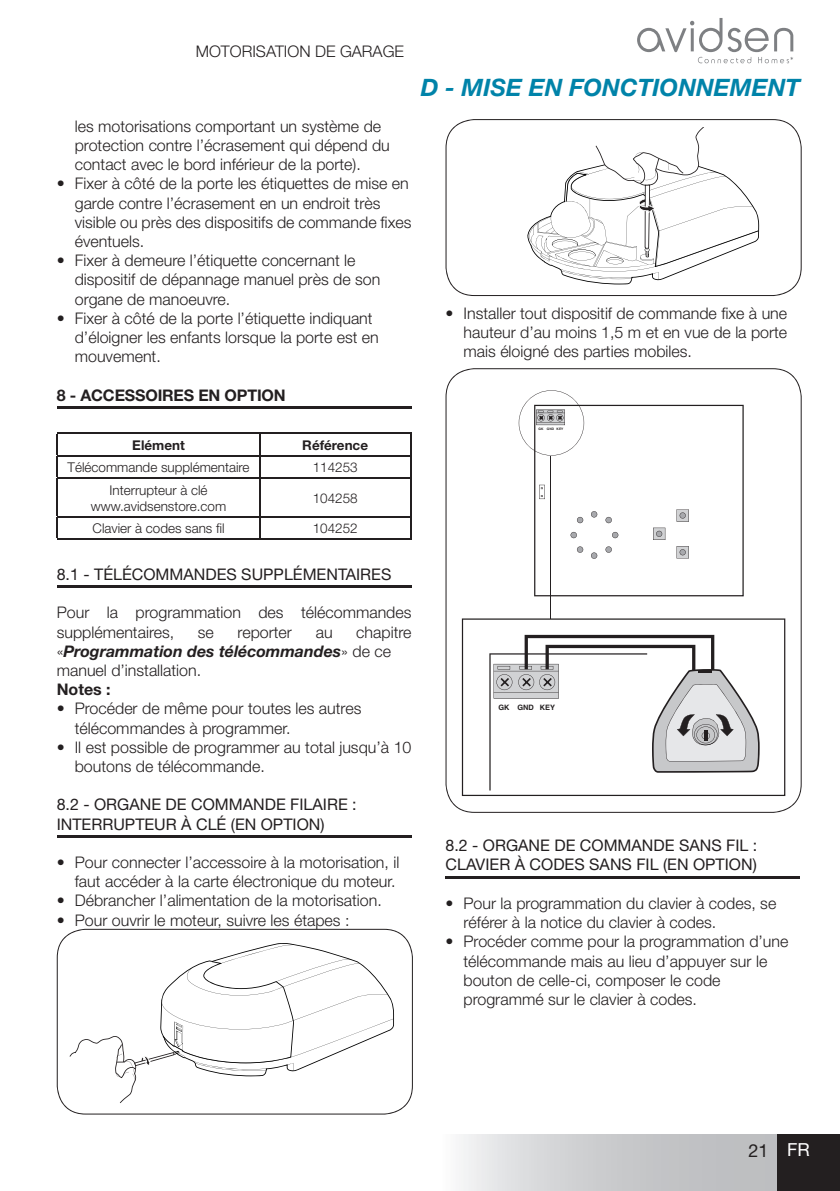
<style>
.page{position:relative;width:840px;height:1191px;background:#fff}
.page>*{position:absolute;margin:0;border:0;box-sizing:border-box;transform-origin:0 0}
.t1{font:italic 700 24px "Helvetica Neue";color:#0083a9}
.t2{font:18px "Helvetica Neue";color:#231f20}
.t3{font:300 16px/19.2px "Helvetica Neue";color:#231f20}
.t4{font:16px/19.2px "Helvetica Neue";color:#231f20}
.t5{font:700 16px "Helvetica Neue";letter-spacing:-.01em;color:#231f20}
.t6{font:300 13.4px/16.2px "Helvetica Neue";color:#231f20;text-align:center}
.t7{font:700 13.4px "Helvetica Neue";color:#231f20}
.t8{font:700 7.4px "Helvetica";color:#231f20}
.t9{font:700 3.2px "Helvetica";color:#231f20}
.s1{font-weight:700;font-style:italic}
.s2{font-weight:700}
.s3{color:#fff}
</style>
<div class="page">
<div style="left:431px;top:1134px;width:346px;height:57px;background:linear-gradient(to right,#f2f2f3,#b1b3b6)"></div>
<div style="left:777px;top:1134px;width:62px;height:57px;background:#231f20"></div>
<svg style="left:637px;top:18px;width:155px;height:45px"></svg>
<hr style="left:57px;top:406px;width:354px;height:2px;background:#231f20">
<hr style="left:57px;top:585px;width:354px;height:2px;background:#231f20">
<hr style="left:57px;top:835px;width:354px;height:2px;background:#231f20">
<hr style="left:57px;top:432px;width:202px;height:2px;background:#231f20">
<hr style="left:259px;top:432px;width:152px;height:2px;background:#231f20">
<hr style="left:57px;top:455px;width:202px;height:1px;background:#231f20">
<svg style="left:57px;top:434px;width:1px;height:43px"></svg>
<hr style="left:259px;top:455px;width:152px;height:1px;background:#231f20">
<svg style="left:259px;top:434px;width:1px;height:43px"></svg>
<svg style="left:410px;top:434px;width:1px;height:43px"></svg>
<hr style="left:57px;top:477px;width:202px;height:2px;background:#231f20">
<hr style="left:57px;top:479px;width:1px;height:37px;background:#231f20">
<hr style="left:259px;top:477px;width:152px;height:2px;background:#231f20">
<hr style="left:259px;top:479px;width:1px;height:37px;background:#231f20">
<hr style="left:410px;top:479px;width:1px;height:37px;background:#231f20">
<hr style="left:57px;top:516px;width:202px;height:1px;background:#231f20">
<svg style="left:57px;top:517px;width:1px;height:21px"></svg>
<hr style="left:259px;top:516px;width:152px;height:1px;background:#231f20">
<svg style="left:259px;top:517px;width:1px;height:21px"></svg>
<svg style="left:410px;top:517px;width:1px;height:21px"></svg>
<hr style="left:57px;top:538px;width:202px;height:2px;background:#231f20">
<hr style="left:259px;top:538px;width:152px;height:2px;background:#231f20">
<svg style="left:57px;top:928px;width:355px;height:186px"></svg>
<svg style="left:69px;top:943px;width:325px;height:163px"></svg>
<hr style="left:445px;top:876px;width:354px;height:2px;background:#231f20">
<svg style="left:445px;top:119px;width:356px;height:177px"></svg>
<svg style="left:527px;top:128px;width:231px;height:156px"></svg>
<svg style="left:445px;top:368px;width:356px;height:445px"></svg>
<svg style="left:518px;top:390px;width:225px;height:206px"></svg>
<svg style="left:461px;top:618px;width:323px;height:178px"></svg>
<hr style="left:549px;top:456px;width:1px;height:162px;background:#231f20">
<svg style="left:489px;top:635px;width:270px;height:155px"></svg>
<p class="t3" style="left:195px;top:41px;width:210px">Motorisation de garage</p>
<p class="t3" style="left:75px;top:116px;width:316px">les motorisations comportant un système de protection contre l’écrasement qui dépend du contact avec le bord inférieur de la porte).</p>
<p class="t3" style="left:75px;top:174px;width:338px;text-indent:-18px">• Fixer à côté de la porte les étiquettes de mise en garde contre l’écrasement en un endroit très visible ou près des dispositifs de commande fixes éventuels.</p>
<p class="t3" style="left:75px;top:250px;width:307px;text-indent:-18px">• Fixer à demeure l’étiquette concernant le dispositif de dépannage manuel près de son organe de manoeuvre.</p>
<p class="t3" style="left:75px;top:308px;width:305px;text-indent:-18px">• Fixer à côté de la porte l’étiquette indiquant d’éloigner les enfants lorsque la porte est en mouvement.</p>
<p class="t5" style="left:57px;top:385px;width:230px">8 - ACCESSOIRES EN OPTION</p>
<p class="t7" style="left:132px;top:437px;width:54px">Elément</p>
<p class="t7" style="left:302px;top:437px;width:67px">Référence</p>
<p class="t6" style="left:68px;top:459px;width:183px">télécommande supplémentaire</p>
<p class="t6" style="left:312px;top:459px;width:46px">114253</p>
<p class="t6" style="left:91px;top:481px;width:137px">interrupteur à clé www.avidsenstore.com</p>
<p class="t6" style="left:312px;top:489px;width:46px">104258</p>
<p class="t6" style="left:92px;top:520px;width:133px">Clavier à codes sans fil</p>
<p class="t6" style="left:312px;top:520px;width:46px">104252</p>
<p class="t4" style="left:57px;top:564px;width:336px">8.1 - TÉLÉCOMMANDES SUPPLÉMENTAIRES</p>
<p class="t3" style="left:57px;top:602px;width:356px">Pour la programmation des télécommandes supplémentaires,</p>
<p class="t3" style="left:57px;top:622px;width:356px;text-indent:299px">chapitre «<span class="s1">programmation des télécommandes</span>» de ce manuel d’installation.</p>
<p class="t5" style="left:57px;top:679px;width:55px">Notes :</p>
<p class="t3" style="left:75px;top:698px;width:288px;text-indent:-18px"><span class="s2">•</span> Procéder de même pour toutes les autres télécommandes à programmer.</p>
<p class="t3" style="left:75px;top:737px;width:338px;text-indent:-18px"><span class="s2">•</span> il est possible de programmer au total jusqu’à 10 boutons de télécommande.</p>
<p class="t4" style="left:57px;top:795px;width:301px">8.2 - ORGANE DE COMMANDE FILAIRE :<br>INTERRUPTEUR À CLÉ (EN OPTION)</p>
<p class="t3" style="left:57px;top:852px;width:344px;text-align:right"><span class="s2">•</span> Pour connecter l’accessoire à la motorisation, il faut accéder à la carte électronique du moteur.</p>
<p class="t3" style="left:57px;top:890px;width:326px"><span class="s2">•</span> débrancher l’alimentation de la motorisation.</p>
<p class="t3" style="left:57px;top:910px;width:294px"><span class="s2">•</span> Pour ouvrir le moteur, suivre les étapes :</p>
<p class="t3" style="left:198px;top:622px;width:18px">se</p>
<p class="t3" style="left:237px;top:622px;width:56px">reporter</p>
<p class="t3" style="left:315px;top:622px;width:18px">au</p>
<h1 class="t1" style="left:420px;top:73px;width:381px">d - MISE En FOnctIOnnEMEnt</h1>
<p class="t3" style="left:463px;top:303px;width:325px;text-align:justify;text-indent:-18px"><span class="s2">•</span> installer tout dispositif de commande fixe à une hauteur d’au moins 1,5 m et en vue de la porte mais éloigné des parties mobiles.</p>
<p class="t9" style="left:538px;top:426px;width:26px">GK GND KEY</p>
<p class="t8" style="left:498px;top:701px;width:58px">GK GND KEY</p>
<p class="t4" style="left:445px;top:835px;width:313px">8.2 - ORGANE DE COMMANDE SANS FIL :<br>CLAVIER À CODES SANS FIL (EN OPTION)</p>
<p class="t3" style="left:463px;top:893px;width:314px;text-indent:-18px"><span class="s2">•</span> Pour la programmation du clavier à codes, se référer à la notice du clavier à codes.</p>
<p class="t3" style="left:463px;top:931px;width:326px;text-indent:-18px"><span class="s2">•</span> Procéder comme pour la programmation d’une télécommande mais au lieu d’appuyer sur le bouton de celle-ci, composer le code programmé sur le clavier à codes.</p>
<p class="t2" style="left:748px;top:1139px;width:63px">21 <span class="s3">FR</span></p>
</div>
